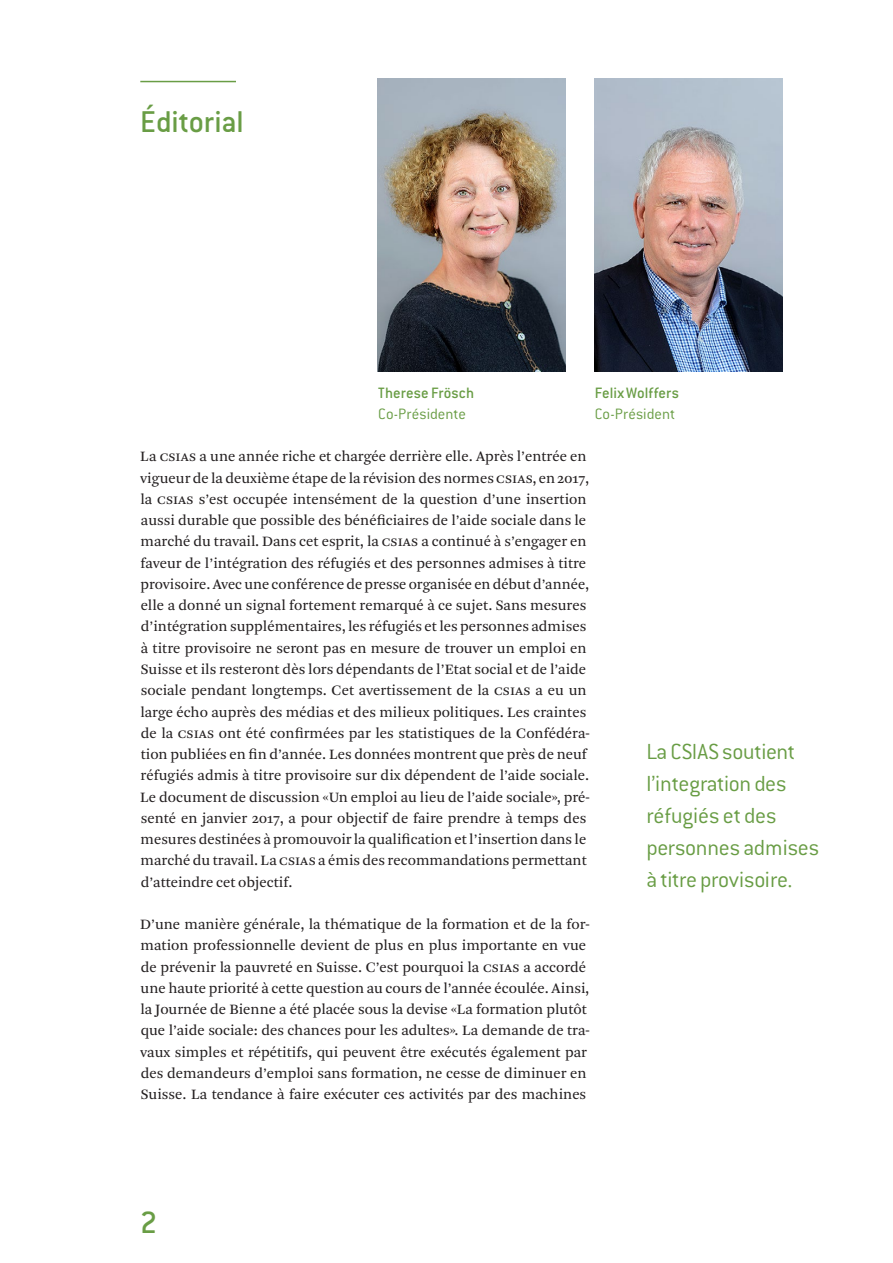
<style>
.page{position:relative;width:893px;height:1263px;background:#fff}
.page>*{position:absolute;margin:0;border:0;box-sizing:border-box;transform-origin:0 0}
.t1{font:500 33.75px "Conduit ITC";color:#699d45}
.t2{font:500 33px "Conduit ITC";letter-spacing:-.01em;color:#699d45}
.t3{font:300 24px/32px "Conduit ITC";letter-spacing:-.01em;color:#699d45}
.t4{font:500 16.5px "Conduit ITC";letter-spacing:.005em;color:#699d45}
.t5{font:300 16.5px "Conduit ITC";letter-spacing:.005em;color:#699d45}
.t6{font:15px/21.3px "Arnhem Pro Blond";color:#231f20}
</style>
<div class="page">
<hr style="left:140px;top:81px;width:96px;height:1px;background:#699d45">
<img style="left:595px;top:79px;width:187px;height:292px">
<img style="left:378px;top:79px;width:188px;height:292px">
<h2 class="t2" style="left:140px;top:103px;width:105px">Éditorial</h2>
<p class="t4" style="left:378px;top:383px;width:97px">Therese Frösch</p>
<p class="t5" style="left:378px;top:405px;width:89px">Co-Présidente</p>
<p class="t4" style="left:595px;top:383px;width:86px">Felix Wolffers</p>
<p class="t5" style="left:595px;top:405px;width:82px">Co-Président</p>
<p class="t6" style="left:140px;top:446px;width:451px">La CSIAS a une année riche et chargée derrière elle. Après l’entrée en vigueur de la deuxième étape de la révision des normes CSIAS, en 2017, la CSIAS s’est occupée intensément de la question d’une insertion aussi durable que possible des bénéficiaires de l’aide sociale dans le marché du travail. Dans cet esprit, la CSIAS a continué à s’engager en faveur de l’intégration des réfugiés et des personnes admises à titre provisoire. Avec une conférence de presse organisée en début d’année, elle a donné un signal fortement remarqué à ce sujet. Sans mesures d’intégration supplémentaires, les réfugiés et les personnes admises à titre provisoire ne seront pas en mesure de trouver un emploi en Suisse et ils resteront dès lors dépendants de l’Etat social et de l’aide sociale pendant longtemps. Cet avertissement de la CSIAS a eu un large écho auprès des médias et des milieux politiques. Les craintes de la CSIAS ont été confirmées par les statistiques de la Confédéra&shy;tion publiées en fin d’année. Les données montrent que près de neuf réfugiés admis à titre provisoire sur dix dépendent de l’aide sociale.<br>Le document de discussion «Un emploi au lieu de l’aide sociale», pré&shy;senté en janvier 2017, a pour objectif de faire prendre à temps des mesures destinées à promouvoir la qualification et l’insertion dans le marché du travail. La CSIAS a émis des recommandations permettant d’atteindre cet objectif.</p>
<p class="t6" style="left:140px;top:914px;width:451px">D’une manière générale, la thématique de la formation et de la for&shy;mation professionnelle devient de plus en plus importante en vue de prévenir la pauvreté en Suisse. C’est pourquoi la CSIAS a accordé une haute priorité à cette question au cours de l’année écoulée. Ainsi, la Journée de Bienne a été placée sous la devise «La formation plutôt que l’aide sociale: des chances pour les adultes». La demande de tra&shy;vaux simples et répétitifs, qui peuvent être exécutés également par des demandeurs d’emploi sans formation, ne cesse de diminuer en Suisse. La tendance à faire exécuter ces activités par des machines</p>
<h1 class="t1" style="left:140px;top:1204px;width:19px">2</h1>
<h3 class="t3" style="left:646px;top:736px;width:174px">La CSIAS soutient l’integration des réfugiés et des personnes admises à titre provisoire.</h3>
</div>
